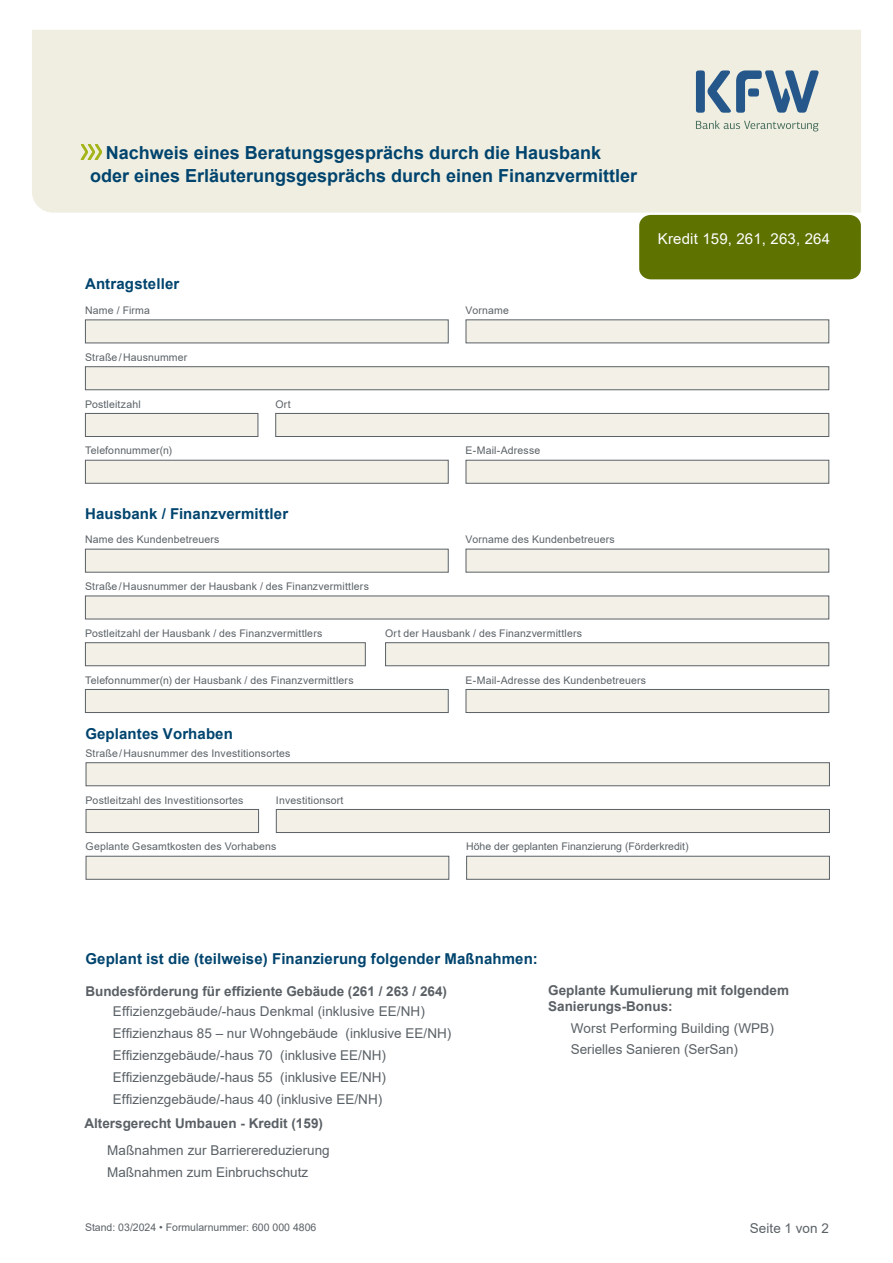
<style>
.page{position:relative;width:893px;height:1263px;background:#fff}
.page>*{position:absolute;margin:0;border:0;box-sizing:border-box;transform-origin:0 0}
.t1{font:700 18px/22.5px "Arial";color:#00446e}
.t2{font:700 15px "Arial";letter-spacing:.01em;color:#00446e}
.t3{font:15px "Arial";letter-spacing:.01em;color:#fff}
.t4{font:13.5px/21.9px "Arial";letter-spacing:.005em;color:#5a6166}
.t5{font:700 13.5px/16.2px "Arial";color:#5a6065}
.t6{font:10.5px "Arial";letter-spacing:.015em;color:#5a6166}
.s1{font-style:inherit}
</style>
<div class="page">
<div style="left:85px;top:642px;width:281px;height:24px;background:#f3f1e7;border:1px solid #5a6166"></div>
<div style="left:85px;top:596px;width:744px;height:23px;background:#f3f1e7"></div>
<div style="left:32px;top:30px;width:829px;height:183px;background:#f0eee1"></div>
<div style="left:639px;top:215px;width:222px;height:64px;background:#5e7200;border-radius:11px"></div>
<div style="left:696px;top:70px;width:9px;height:43px;background:#26578a;border-radius:3px"></div>
<svg style="left:707px;top:70px;width:112px;height:43px;background:#96abba"></svg>
<svg style="left:696px;top:121px;width:122px;height:11px"></svg>
<img style="left:76px;top:145px;width:29px;height:14px">
<div style="left:85px;top:319px;width:364px;height:24px;background:#f3f1e7"></div>
<div style="left:466px;top:319px;width:363px;height:24px;background:#f3f1e7;border:1px solid #5a6166"></div>
<div style="left:85px;top:460px;width:364px;height:24px;background:#f3f1e7;border:1px solid #5a6166"></div>
<div style="left:466px;top:460px;width:363px;height:24px;background:#f3f1e7;border:1px solid #5a6166"></div>
<div style="left:85px;top:366px;width:744px;height:24px;background:#f3f1e7;border:1px solid #5a6166"></div>
<div style="left:85px;top:413px;width:173px;height:24px;background:#f3f1e7;border:1px solid #5a6166"></div>
<div style="left:275px;top:413px;width:554px;height:24px;background:#f3f1e7;border:1px solid #5a6166"></div>
<div style="left:85px;top:549px;width:364px;height:24px;background:#f3f1e7;border:1px solid #5a6166"></div>
<div style="left:466px;top:549px;width:363px;height:23px;background:#f3f1e7"></div>
<div style="left:85px;top:689px;width:364px;height:24px;background:#f3f1e7;border:1px solid #5a6166"></div>
<div style="left:466px;top:689px;width:363px;height:24px;background:#f3f1e7;border:1px solid #5a6166"></div>
<div style="left:385px;top:642px;width:444px;height:24px;background:#f3f1e7;border:1px solid #5a6166"></div>
<div style="left:86px;top:856px;width:363px;height:24px;background:#f3f1e7;border:1px solid #5a6166"></div>
<div style="left:466px;top:856px;width:364px;height:24px;background:#f3f1e7;border:1px solid #5a6166"></div>
<div style="left:86px;top:762px;width:744px;height:24px;background:#f3f1e7;border:1px solid #5a6166"></div>
<div style="left:86px;top:809px;width:173px;height:24px;background:#f3f1e7;border:1px solid #5a6166"></div>
<div style="left:276px;top:809px;width:554px;height:24px;background:#f3f1e7;border:1px solid #5a6166"></div>
<h1 class="t1" style="left:90px;top:142px;width:549px;text-indent:16px">Nachweis eines Beratungsgesprächs durch die Hausbank oder eines Erläuterungsgesprächs durch einen Finanzvermittler</h1>
<h2 class="t2" style="left:85px;top:273px;width:96px">Antragsteller</h2>
<p class="t6" style="left:85px;top:303px;width:66px">Name / Firma</p>
<p class="t6" style="left:466px;top:303px;width:45px">Vorname</p>
<p class="t6" style="left:85px;top:350px;width:104px">Straße/Hausnummer</p>
<p class="t6" style="left:85px;top:397px;width:57px">Postleitzahl</p>
<p class="t6" style="left:275px;top:397px;width:17px">Ort</p>
<p class="t6" style="left:85px;top:443px;width:89px">Telefonnummer(n)</p>
<p class="t6" style="left:466px;top:443px;width:76px">E-Mail-Adresse</p>
<p class="t3" style="left:658px;top:229px;width:174px">Kredit 159, 261, 263, 264</p>
<h2 class="t2" style="left:85px;top:503px;width:205px">Hausbank / Finanzvermittler</h2>
<p class="t6" style="left:85px;top:532px;width:136px">Name des Kundenbetreuers</p>
<p class="t6" style="left:466px;top:532px;width:151px">Vorname des Kundenbetreuers</p>
<p class="t6" style="left:85px;top:579px;width:285px">Straße/Hausnummer der Hausbank / des Finanzvermittlers</p>
<p class="t6" style="left:85px;top:626px;width:239px">Postleitzahl der Hausbank / des Finanzvermittlers</p>
<p class="t6" style="left:385px;top:626px;width:198px">Ort der Hausbank / des Finanzvermittlers</p>
<p class="t6" style="left:85px;top:673px;width:270px">Telefonnummer(n) der Hausbank / des Finanzvermittlers</p>
<p class="t6" style="left:466px;top:673px;width:182px">E-Mail-Adresse des Kundenbetreuers</p>
<h2 class="t2" style="left:85px;top:723px;width:149px">Geplantes Vorhaben</h2>
<p class="t6" style="left:85px;top:746px;width:207px">Straße/Hausnummer des Investitionsortes</p>
<p class="t6" style="left:85px;top:792px;width:160px">Postleitzahl des Investitionsortes</p>
<p class="t6" style="left:276px;top:793px;width:69px">Investitionsort</p>
<p class="t6" style="left:86px;top:839px;width:192px">Geplante Gesamtkosten des Vorhabens</p>
<p class="t6" style="left:466px;top:839px;width:224px">Höhe der geplanten Finanzierung (Förderkredit)</p>
<h3 class="t2" style="left:85px;top:948px;width:454px">Geplant ist die (teilweise) Finanzierung folgender Maßnahmen:</h3>
<p class="t5" style="left:85px;top:983px;width:363px">Bundesförderung für effiziente Gebäude (261 / 263 / 264)</p>
<p class="t4" style="left:113px;top:1000px;width:340px">Effizienzgebäude/-haus Denkmal (inklusive EE/NH)<br><span class="s1">Effizienzhaus 85 – nur Wohngebäude</span> (inklusive EE/NH)<br><span class="s1">Effizienzgebäude/-haus</span> 70 (inklusive EE/NH)<br><span class="s1">Effizienzgebäude/-haus 55</span> (inklusive EE/NH)<br><span class="s1">Effizienzgebäude/-haus 40</span> (inklusive EE/NH)</p>
<p class="t5" style="left:84px;top:1115px;width:240px">Altersgerecht Umbauen - Kredit (159)</p>
<p class="t4" style="left:107px;top:1139px;width:224px">Maßnahmen zur Barrierereduzierung<br>Maßnahmen zum Einbruchschutz</p>
<p class="t5" style="left:548px;top:982px;width:242px">Geplante Kumulierung mit folgendem<br>Sanierungs-Bonus:</p>
<p class="t4" style="left:571px;top:1017px;width:205px">Worst Performing Building (WPB)<br>Serielles Sanieren (SerSan)</p>
<p class="t6" style="left:85px;top:1220px;width:233px">Stand: 03/2024 • Formularnummer: 600 000 4806</p>
<p class="t4" style="left:750px;top:1217px;width:81px">Seite 1 von 2</p>
</div>
